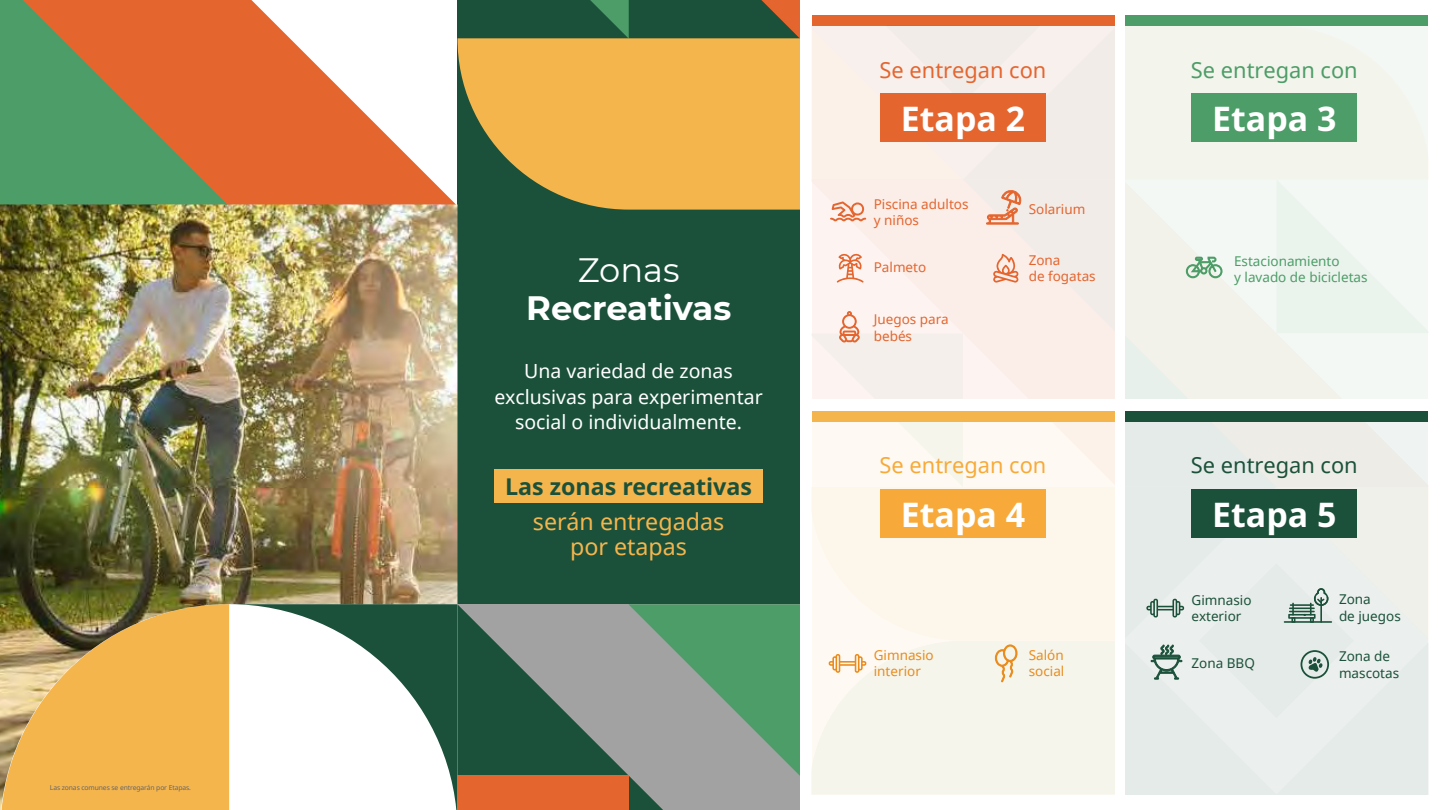
<style>
.page{position:relative;width:1440px;height:810px;background:#fff}
.page>*{position:absolute;margin:0;border:0;box-sizing:border-box;transform-origin:0 0}
.t1{font:700 33.9px "Noto Sans";color:#fff}
.t2{font:700 33.75px "Montserrat";color:#fff}
.t3{font:33.75px "Montserrat";color:#fff}
.t4{font:23.25px/25.5px "Noto Sans";color:#f5b54d;text-align:center}
.t5{font:700 23.25px "Noto Sans";color:#1b513a}
.t6{font:21.83px "Noto Sans";color:#e5652e}
.t7{font:21.83px "Noto Sans";color:#4c9d67}
.t8{font:21.83px "Noto Sans";color:#f7aa39}
.t9{font:21.83px "Noto Sans";color:#1b513a}
.t10{font:19.5px/25.5px "Noto Sans";color:#fff;text-align:center}
.t11{font:13.5px/16.2px "Noto Sans";color:#e5652e}
.t12{font:13.5px/16.2px "Noto Sans";color:#1b513a}
.t13{font:13.5px/16.2px "Noto Sans";color:#4c9d67}
.t14{font:13.5px/16.2px "Noto Sans";color:#ea8b1b}
.t15{font:6.75px "Noto Sans";letter-spacing:-.015em;color:#666}
</style>
<div class="page">
<svg style="left:229px;top:0;width:227px;height:204px;fill:#e5652e"></svg>
<svg style="left:0;top:0;width:229px;height:204px;background:#91834d"></svg>
<div style="left:457px;top:0;width:343px;height:810px;background:#1b513a"></div>
<svg style="left:761px;top:0;width:39px;height:38px"></svg>
<svg style="left:590px;top:0;width:39px;height:38px"></svg>
<svg style="left:457px;top:38px;width:343px;height:172px;background:#daa84a"></svg>
<svg style="left:457px;top:604px;width:343px;height:206px"></svg>
<div style="left:457px;top:775px;width:172px;height:35px;background:#e5652e"></div>
<div style="left:812px;top:16px;width:302px;height:10px;background:#e5652e"></div>
<div style="left:1126px;top:718px;width:302px;height:77px;background:#e5ebe8"></div>
<div style="left:1126px;top:16px;width:302px;height:10px;background:#4c9d67"></div>
<div style="left:812px;top:412px;width:302px;height:10px;background:#f5b54d"></div>
<div style="left:1126px;top:412px;width:302px;height:10px;background:#1b513a"></div>
<div style="left:494px;top:470px;width:269px;height:33px;background:#f5b54d"></div>
<svg style="left:812px;top:26px;width:302px;height:373px;background:#f7ece6"></svg>
<div style="left:1126px;top:26px;width:302px;height:373px;background:#f3f4ec"></div>
<div style="left:812px;top:422px;width:302px;height:373px;background:#fdf6ec"></div>
<div style="left:1126px;top:422px;width:302px;height:296px;background:#ebece8"></div>
<hr style="left:1284px;top:621px;width:48px;height:2px;background:#1b513a">
<div style="left:880px;top:94px;width:166px;height:48px;background:#e5652e"></div>
<div style="left:1192px;top:94px;width:165px;height:48px;background:#4c9d67"></div>
<div style="left:880px;top:489px;width:166px;height:49px;background:#f7aa39"></div>
<div style="left:1192px;top:489px;width:165px;height:49px;background:#1b513a"></div>
<img style="left:0;top:204px;width:457px;height:606px">
<p class="t15" style="left:50px;top:783px;width:143px">Las zonas comunes se entregarán por Etapas.</p>
<h2 class="t3" style="left:578px;top:247px;width:103px">Zonas</h2>
<h2 class="t2" style="left:526px;top:283px;width:207px">Recreativas</h2>
<p class="t10" style="left:494px;top:359px;width:270px">Una variedad de zonas exclusivas para experimentar social o individualmente.</p>
<p class="t5" style="left:505px;top:470px;width:249px">Las zonas recreativas</p>
<p class="t4" style="left:533px;top:509px;width:193px">serán entregadas por etapas</p>
<p class="t6" style="left:880px;top:55px;width:168px">Se entregan con</p>
<h1 class="t1" style="left:901px;top:94px;width:126px">Etapa 2</h1>
<p class="t11" style="left:874px;top:196px;width:96px">Piscina adultos y niños</p>
<p class="t11" style="left:1029px;top:201px;width:58px">Solarium</p>
<p class="t11" style="left:874px;top:259px;width:54px">Palmeto</p>
<p class="t11" style="left:1029px;top:252px;width:69px">Zona<br>de fogatas</p>
<p class="t11" style="left:874px;top:312px;width:76px">Juegos para bebés</p>
<p class="t8" style="left:880px;top:451px;width:168px">Se entregan con</p>
<h1 class="t1" style="left:901px;top:490px;width:126px">Etapa 4</h1>
<p class="t14" style="left:874px;top:648px;width:61px">Gimnasio interior</p>
<p class="t14" style="left:1029px;top:648px;width:37px">Salón social</p>
<p class="t7" style="left:1191px;top:55px;width:168px">Se entregan con</p>
<h1 class="t1" style="left:1212px;top:94px;width:126px">Etapa 3</h1>
<p class="t13" style="left:1234px;top:253px;width:135px">Estacionamiento<br>y lavado de bicicletas</p>
<p class="t9" style="left:1191px;top:451px;width:168px">Se entregan con</p>
<h1 class="t1" style="left:1212px;top:490px;width:126px">Etapa 5</h1>
<p class="t12" style="left:1192px;top:592px;width:61px">Gimnasio exterior</p>
<p class="t12" style="left:1339px;top:592px;width:63px">Zona<br>de juegos</p>
<p class="t12" style="left:1339px;top:649px;width:62px">Zona de mascotas</p>
<p class="t12" style="left:1192px;top:655px;width:65px">Zona BBQ</p>
</div>
